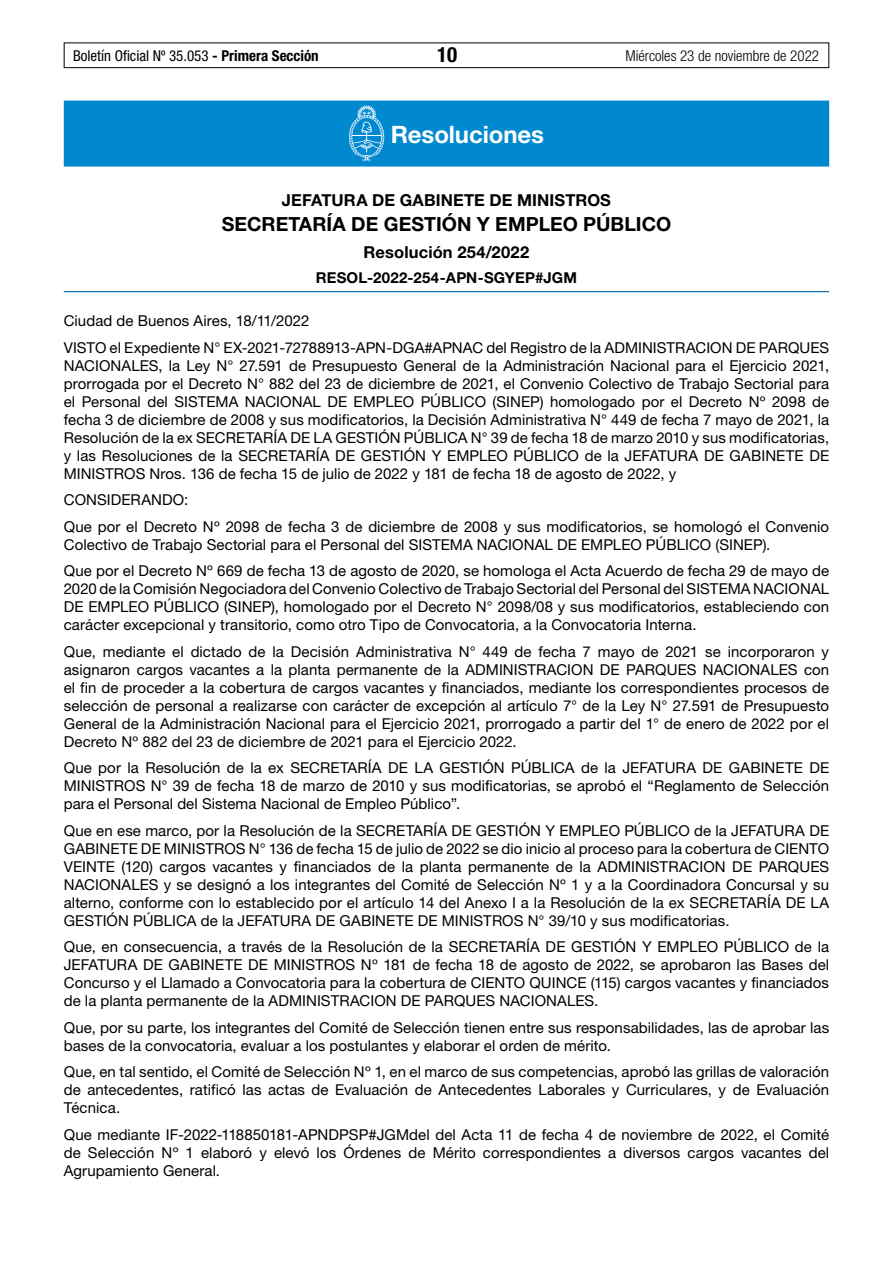
<style>
.page{position:relative;width:893px;height:1263px;background:#fff}
.page>*{position:absolute;margin:0;border:0;box-sizing:border-box;transform-origin:0 0}
.t1{font:700 24px "Helvetica Neue LT Std";letter-spacing:-.005em;color:#fff}
.t2{font:700 condensed 21px "Helvetica Neue LT Std";color:#000}
.t3{font:700 19.5px "Helvetica Neue LT Std";color:#000}
.t4{font:700 16.5px "Helvetica Neue LT Std";letter-spacing:.01em;color:#000}
.t5{font:15px/18px "Helvetica Neue LT Std";letter-spacing:.005em;color:#000;text-align:justify}
.t6{font:condensed 15px "Helvetica Neue LT Std";color:#000}
.t7{font:300 condensed 15px "Helvetica Neue LT Std";color:#000}
.t8{font:700 15px "Helvetica Neue LT Std";letter-spacing:.015em;color:#000}
.s1{font-weight:700}
</style>
<div class="page">
<div style="left:64px;top:43px;width:765px;height:25px;border:1px solid #000"></div>
<div style="left:64px;top:101px;width:765px;height:66px;background:#0089cf"></div>
<hr style="left:64px;top:291px;width:765px;height:1px;background:#0066b3">
<svg style="left:349px;top:105px;width:35px;height:56px"></svg>
<p class="t6" style="left:73px;top:47px;width:247px">Boletín Oficial Nº 35.053 <span class="s1">- Primera Sección</span></p>
<h2 class="t2" style="left:437px;top:42px;width:22px">10</h2>
<p class="t7" style="left:625px;top:47px;width:195px">Miércoles 23 de noviembre de 2022</p>
<h1 class="t1" style="left:391px;top:120px;width:155px">Resoluciones</h1>
<p class="t4" style="left:282px;top:190px;width:331px">JEFATURA DE GABINETE DE MINISTROS</p>
<h3 class="t3" style="left:222px;top:212px;width:451px">SECRETARÍA DE GESTIÓN Y EMPLEO PÚBLICO</h3>
<p class="t4" style="left:364px;top:241px;width:167px">Resolución 254/2022</p>
<p class="t8" style="left:316px;top:268px;width:263px">RESOL-2022-254-APN-SGYEP#JGM</p>
<p class="t5" style="left:64px;top:307px;width:767px;line-height:26.5px">Ciudad de Buenos Aires, 18/11/2022<br>VISTO el Expediente N° EX-2021-72788913-APN-DGA#APNAC del Registro de la ADMINISTRACION DE PARQUES</p>
<p class="t5" style="left:64px;top:356px;width:767px">NACIONALES, la Ley N° 27.591 de Presupuesto General de la Administración Nacional para el Ejercicio 2021, prorrogada por el Decreto N° 882 del 23 de diciembre de 2021, el Convenio Colectivo de Trabajo Sectorial para el Personal del SISTEMA NACIONAL DE EMPLEO PÚBLICO (SINEP) homologado por el Decreto Nº 2098 de fecha 3 de diciembre de 2008 y sus modificatorios, la Decisión Administrativa N° 449 de fecha 7 mayo de 2021, la Resolución de la ex SECRETARÍA DE LA GESTIÓN PÚBLICA N° 39 de fecha 18 de marzo 2010 y sus modificatorias, y las Resoluciones de la SECRETARÍA DE GESTIÓN Y EMPLEO PÚBLICO de la JEFATURA DE GABINETE DE MINISTROS Nros. 136 de fecha 15 de julio de 2022 y 181 de fecha 18 de agosto de 2022, y</p>
<p class="t5" style="left:64px;top:486px;width:767px;line-height:26.5px">CONSIDERANDO:<br>Que por el Decreto Nº 2098 de fecha 3 de diciembre de 2008 y sus modificatorios, se homologó el Convenio</p>
<p class="t5" style="left:64px;top:531px;width:767px;line-height:26.5px">Colectivo de Trabajo Sectorial para el Personal del SISTEMA NACIONAL DE EMPLEO PÚBLICO (SINEP).<br>Que por el Decreto Nº 669 de fecha 13 de agosto de 2020, se homologa el Acta Acuerdo de fecha 29 de mayo de</p>
<p class="t5" style="left:64px;top:580px;width:767px">2020 de la Comisión Negociadora del Convenio Colectivo de Trabajo Sectorial del Personal del SISTEMA NACIONAL DE EMPLEO PÚBLICO (SINEP), homologado por el Decreto N° 2098/08 y sus modificatorios, estableciendo con carácter excepcional y transitorio, como otro Tipo de Convocatoria, a la Convocatoria Interna.</p>
<p class="t5" style="left:64px;top:642px;width:767px">Que, mediante el dictado de la Decisión Administrativa N° 449 de fecha 7 mayo de 2021 se incorporaron y asignaron cargos vacantes a la planta permanente de la ADMINISTRACION DE PARQUES NACIONALES con el fin de proceder a la cobertura de cargos vacantes y financiados, mediante los correspondientes procesos de selección de personal a realizarse con carácter de excepción al artículo 7° de la Ley N° 27.591 de Presupuesto General de la Administración Nacional para el Ejercicio 2021, prorrogado a partir del 1° de enero de 2022 por el Decreto Nº 882 del 23 de diciembre de 2021 para el Ejercicio 2022.</p>
<p class="t5" style="left:64px;top:759px;width:767px">Que por la Resolución de la ex SECRETARÍA DE LA GESTIÓN PÚBLICA de la JEFATURA DE GABINETE DE MINISTROS N° 39 de fecha 18 de marzo de 2010 y sus modificatorias, se aprobó el “Reglamento de Selección para el Personal del Sistema Nacional de Empleo Público”.</p>
<p class="t5" style="left:64px;top:821px;width:767px">Que en ese marco, por la Resolución de la SECRETARÍA DE GESTIÓN Y EMPLEO PÚBLICO de la JEFATURA DE GABINETE DE MINISTROS N° 136 de fecha 15 de julio de 2022 se dio inicio al proceso para la cobertura de CIENTO VEINTE (120) cargos vacantes y financiados de la planta permanente de la ADMINISTRACION DE PARQUES NACIONALES y se designó a los integrantes del Comité de Selección Nº 1 y a la Coordinadora Concursal y su alterno, conforme con lo establecido por el artículo 14 del Anexo I a la Resolución de la ex SECRETARÍA DE LA GESTIÓN PÚBLICA de la JEFATURA DE GABINETE DE MINISTROS N° 39/10 y sus modificatorias.</p>
<p class="t5" style="left:64px;top:938px;width:767px">Que, en consecuencia, a través de la Resolución de la SECRETARÍA DE GESTIÓN Y EMPLEO PÚBLICO de la JEFATURA DE GABINETE DE MINISTROS Nº 181 de fecha 18 de agosto de 2022, se aprobaron las Bases del Concurso y el Llamado a Convocatoria para la cobertura de CIENTO QUINCE (115) cargos vacantes y financiados de la planta permanente de la ADMINISTRACION DE PARQUES NACIONALES.</p>
<p class="t5" style="left:64px;top:1018px;width:767px">Que, por su parte, los integrantes del Comité de Selección tienen entre sus responsabilidades, las de aprobar las bases de la convocatoria, evaluar a los postulantes y elaborar el orden de mérito.</p>
<p class="t5" style="left:64px;top:1063px;width:767px">Que, en tal sentido, el Comité de Selección Nº 1, en el marco de sus competencias, aprobó las grillas de valoración de antecedentes, ratificó las actas de Evaluación de Antecedentes Laborales y Curriculares, y de Evaluación Técnica.</p>
<p class="t5" style="left:64px;top:1125px;width:767px">Que mediante IF-2022-118850181-APNDPSP#JGMdel del Acta 11 de fecha 4 de noviembre de 2022, el Comité de Selección Nº 1 elaboró y elevó los Órdenes de Mérito correspondientes a diversos cargos vacantes del Agrupamiento General.</p>
</div>
